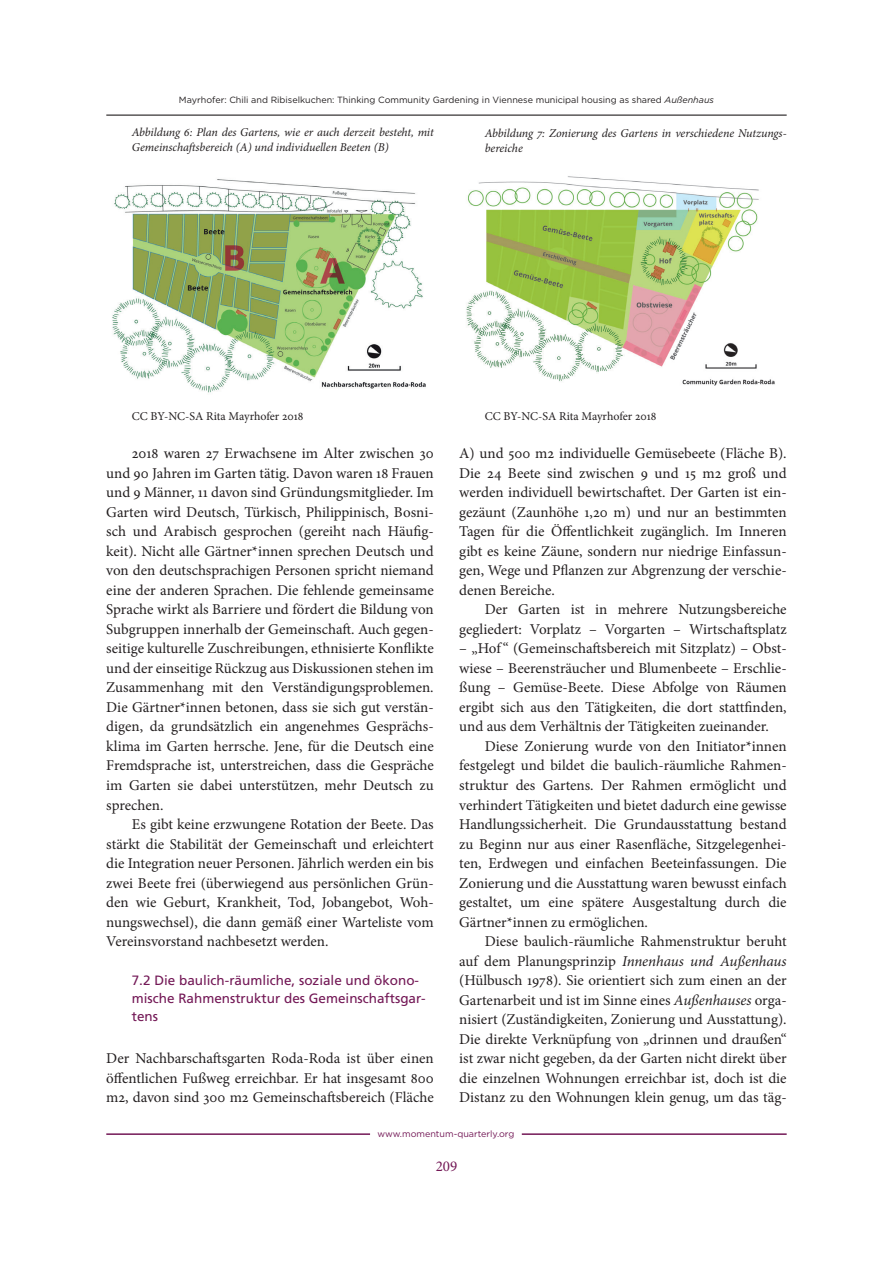
<style>
.page{position:relative;width:893px;height:1263px;background:#fff}
.page>*{position:absolute;margin:0;border:0;box-sizing:border-box;transform-origin:0 0}
.t1{font:15px/19.5px "Minion Pro";color:#231f20;text-align:justify}
.t2{font:15px "Minion Pro";color:#731856}
.t3{font:13.5px/18px "Frutiger LT Std";color:#731856}
.t4{font:italic 12px/15px "Minion Pro";letter-spacing:-.005em;color:#231f20}
.t5{font:12px "Minion Pro";color:#231f20}
.t6{font:9px "Gotham";color:#231f20}
.t7{font:9px "Gotham";color:#731856}
.s1{font-style:italic}
</style>
<div class="page">
<hr style="left:106px;top:1133px;width:264px;height:2px;background:#731856">
<hr style="left:522px;top:1133px;width:265px;height:2px;background:#731856">
<hr style="left:106px;top:115px;width:681px;height:1px;background:#231f20">
<img style="left:112px;top:179px;width:314px;height:214px">
<img style="left:466px;top:176px;width:309px;height:210px">
<p class="t6" style="left:179px;top:94px;width:536px">Mayrhofer: Chili and Ribiselkuchen: Thinking Community Gardening in Viennese municipal housing as shared <span class="s1">Außenhaus</span></p>
<p class="t4" style="left:132px;top:125px;width:303px">Abbildung 6: Plan des Gartens, wie er auch derzeit besteht, mit<br>Gemeinschaftsbereich (A) und individuellen Beeten (B)</p>
<p class="t4" style="left:485px;top:126px;width:303px">Abbildung 7: Zonierung des Gartens in verschiedene Nutzungs&shy;bereiche</p>
<p class="t5" style="left:132px;top:408px;width:173px">CC BY-NC-SA Rita Mayrhofer 2018</p>
<p class="t5" style="left:485px;top:408px;width:173px">CC BY-NC-SA Rita Mayrhofer 2018</p>
<p class="t1" style="left:106px;top:444px;width:329px;text-indent:26px">2018 waren 27 Erwachsene im Alter zwischen 30 und 90 Jahren im Garten tätig. Davon waren 18 Frauen und 9 Männer, 11 davon sind Gründungsmitglieder. Im Garten wird Deutsch, Türkisch, Philippinisch, Bosni&shy;sch und Arabisch gesprochen (gereiht nach Häufig&shy;keit). Nicht alle Gärtner*innen sprechen Deutsch und von den deutschsprachigen Personen spricht niemand eine der anderen Sprachen. Die fehlende gemeinsame Sprache wirkt als Barriere und fördert die Bildung von Subgruppen innerhalb der Gemeinschaft. Auch gegen&shy;seitige kulturelle Zuschreibungen, ethnisierte Konflikte und der einseitige Rückzug aus Diskussionen stehen im Zusammenhang mit den Verständigungsproblemen.<br>Die Gärtner*innen betonen, dass sie sich gut verstän&shy;digen, da grundsätzlich ein angenehmes Gesprächs&shy;klima im Garten herrsche. Jene, für die Deutsch eine Fremdsprache ist, unterstreichen, dass die Gespräche im Garten sie dabei unterstützen, mehr Deutsch zu sprechen.</p>
<p class="t1" style="left:106px;top:814px;width:329px;text-indent:26px">Es gibt keine erzwungene Rotation der Beete. Das stärkt die Stabilität der Gemeinschaft und erleichtert die Integration neuer Personen. Jährlich werden ein bis zwei Beete frei (überwiegend aus persönlichen Grün&shy;den wie Geburt, Krankheit, Tod, Jobangebot, Woh&shy;nungswechsel), die dann gemäß einer Warteliste vom Vereinsvorstand nachbesetzt werden.</p>
<p class="t3" style="left:132px;top:971px;width:295px">7.2 Die baulich-räumliche, soziale und ökono&shy;mische Rahmenstruktur des Gemeinschaftsgar&shy;tens</p>
<p class="t1" style="left:106px;top:1048px;width:329px">Der Nachbarschaftsgarten Roda-Roda ist über einen öffentlichen Fußweg erreichbar. Er hat insgesamt 800 m2, davon sind 300 m2 Gemeinschaftsbereich (Fläche</p>
<p class="t1" style="left:459px;top:444px;width:329px">A) und 500 m2 individuelle Gemüsebeete (Fläche B).<br>Die 24 Beete sind zwischen 9 und 15 m2 groß und werden individuell bewirtschaftet. Der Garten ist ein&shy;gezäunt (Zaunhöhe 1,20 m) und nur an bestimmten Tagen für die Öffentlichkeit zugänglich. Im Inneren gibt es keine Zäune, sondern nur niedrige Einfassun&shy;gen, Wege und Pflanzen zur Abgrenzung der verschie&shy;denen Bereiche.</p>
<p class="t1" style="left:459px;top:600px;width:329px;text-align:right">Der Garten ist in mehrere Nutzungsbereiche gegliedert: Vorplatz – Vorgarten – Wirtschaftsplatz</p>
<p class="t1" style="left:459px;top:639px;width:329px">– „Hof “ (Gemeinschaftsbereich mit Sitzplatz) – Obst&shy;wiese – Beerensträucher und Blumenbeete – Erschlie&shy;ßung – Gemüse-Beete. Diese Abfolge von Räumen ergibt sich aus den Tätigkeiten, die dort stattfinden, und aus dem Verhältnis der Tätigkeiten zueinander.</p>
<p class="t1" style="left:459px;top:736px;width:329px;text-indent:26px">Diese Zonierung wurde von den Initiator*innen festgelegt und bildet die baulich-räumliche Rahmen&shy;struktur des Gartens. Der Rahmen ermöglicht und verhindert Tätigkeiten und bietet dadurch eine gewisse Handlungssicherheit. Die Grundausstattung bestand zu Beginn nur aus einer Rasenfläche, Sitzgelegenhei&shy;ten, Erdwegen und einfachen Beeteinfassungen. Die Zonierung und die Ausstattung waren bewusst einfach gestaltet, um eine spätere Ausgestaltung durch die Gärtner*innen zu ermöglichen.</p>
<p class="t1" style="left:459px;top:931px;width:329px;text-indent:26px">Diese baulich-räumliche Rahmenstruktur beruht auf dem Planungsprinzip <span class="s1">Innenhaus und Außenhaus </span>(Hülbusch 1978). Sie orientiert sich zum einen an der Gartenarbeit und ist im Sinne eines <span class="s1">Außenhauses</span> orga&shy;nisiert (Zuständigkeiten, Zonierung und Ausstattung).<br>Die direkte Verknüpfung von „drinnen und draußen“ ist zwar nicht gegeben, da der Garten nicht direkt über die einzelnen Wohnungen erreichbar ist, doch ist die Distanz zu den Wohnungen klein genug, um das täg-</p>
<p class="t7" style="left:377px;top:1128px;width:138px">www.momentum-quarterly.org</p>
<p class="t2" style="left:436px;top:1157px;width:23px">209</p>
</div>
